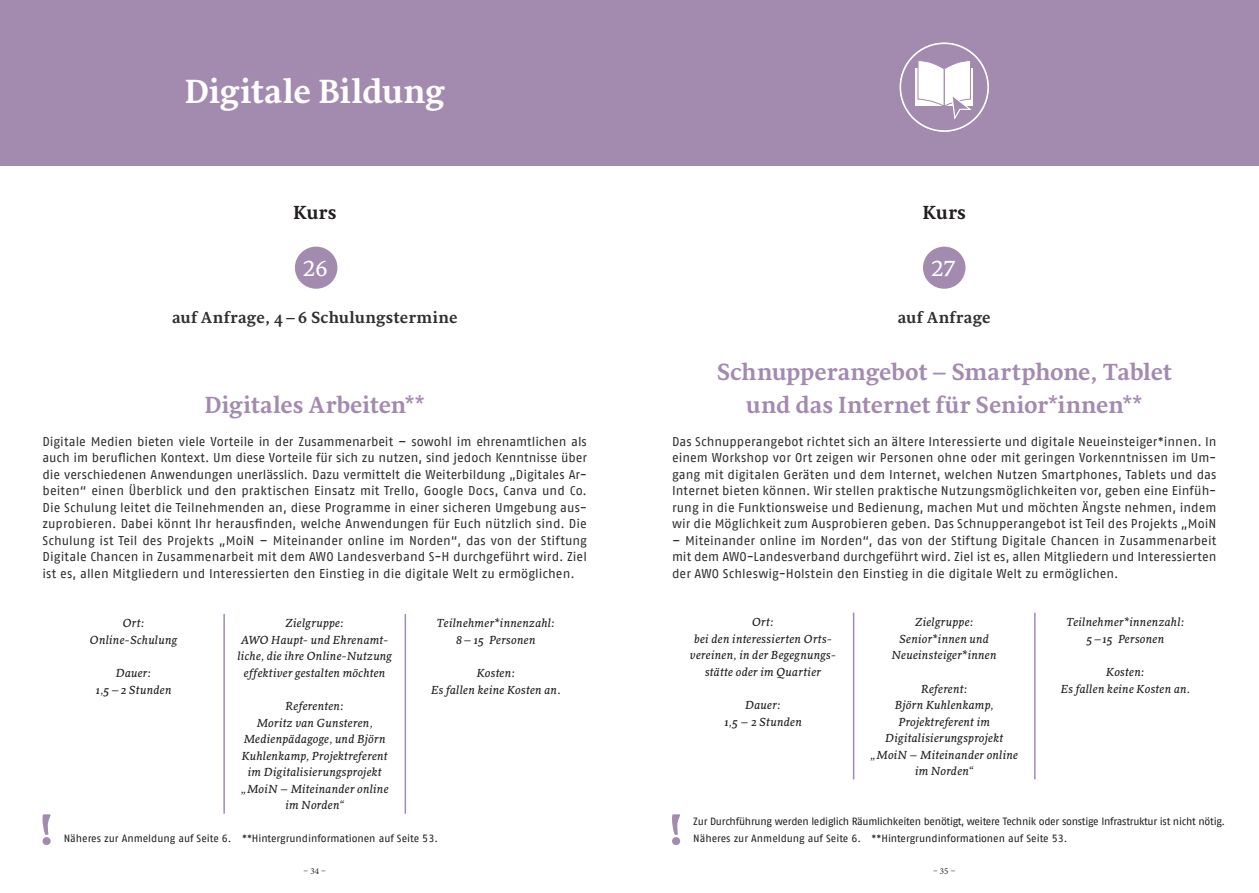
<style>
.page{position:relative;width:1259px;height:893px;background:#fff}
.page>*{position:absolute;margin:0;border:0;box-sizing:border-box;transform-origin:0 0}
.RZ_1016_Überschrift{font:700 34.5px "Sirba";letter-spacing:-.005em;color:#fff}
.RZ_1016_Überschrift-2{font:700 24px/33px "Sirba";letter-spacing:-.005em;color:#a38aaf;text-align:center}
.RZ_1016_Kursnummer{font:22.5px "Sirba";color:#fff}
.t1{font:700 19.5px "Sirba";letter-spacing:.01em;color:#231f20}
.RZ_1016_Tag{font:700 16.5px "Sirba";letter-spacing:.02em;color:#312f30}
.RZ_1016_Mengentext_B{font:12.75px/16.5px "AWO Fago Office";letter-spacing:.005em;color:#312f30;text-align:justify}
.RZ_1016_Veranstaltun{font:italic 12px/16.5px "Sirba";letter-spacing:.015em;color:#231f20;text-align:center}
.RZ_1016_sonstiges{font:10.5px/16.5px "AWO Fago Office";letter-spacing:-.02em;color:#231f20}
.RZ_1016_sonstiges-2{font:10.5px "AWO Fago Office";color:#231f20}
.t2{font:9px "Minion Pro";color:#231f20}
</style>
<div class="page">
<div style="left:295px;top:247px;width:42px;height:42px;background:#a38aaf;border-radius:50%"></div>
<div style="left:0;top:0;width:629px;height:166px;background:#a38aaf"></div>
<hr style="left:223px;top:614px;width:2px;height:200px;background:#a38aaf">
<hr style="left:404px;top:614px;width:2px;height:200px;background:#a38aaf">
<hr style="left:853px;top:613px;width:1px;height:166px;background:#a38aaf">
<hr style="left:1034px;top:613px;width:1px;height:166px;background:#a38aaf">
<div style="left:923px;top:247px;width:42px;height:42px;background:#a38aaf;border-radius:50%"></div>
<div style="left:629px;top:0;width:630px;height:166px;background:#a38aaf"></div>
<svg style="left:899px;top:43px;width:90px;height:89px"></svg>
<svg style="left:43px;top:814px;width:8px;height:31px"></svg>
<svg style="left:672px;top:814px;width:8px;height:31px"></svg>
<p class="RZ_1016_Überschrift" style="left:184px;top:65px;width:262px">Digitale Bildung</p>
<h3 class="t1" style="left:293px;top:197px;width:45px">Kurs</h3>
<h3 class="t1" style="left:922px;top:197px;width:45px">Kurs</h3>
<p class="RZ_1016_Kursnummer" style="left:302px;top:252px;width:27px">26</p>
<p class="RZ_1016_Tag" style="left:172px;top:305px;width:287px">auf Anfrage, 4–6 Schulungstermine</p>
<p class="RZ_1016_Überschrift-2" style="left:204px;top:388px;width:222px">Digitales Arbeiten**</p>
<p class="RZ_1016_Mengentext_B" style="left:43px;top:433px;width:546px">Digitale Medien bieten viele Vorteile in der Zusammenarbeit – sowohl im ehrenamtlichen als auch im beruflichen Kontext. Um diese Vorteile für sich zu nutzen, sind jedoch Kenntnisse über die verschiedenen Anwendungen unerlässlich. Dazu vermittelt die Weiterbildung „Digitales Ar&shy;beiten“ einen Überblick und den praktischen Einsatz mit Trello, Google Docs, Canva und Co.<br>Die Schulung leitet die Teilnehmenden an, diese Programme in einer sicheren Umgebung aus&shy;zuprobieren. Dabei könnt Ihr herausfinden, welche Anwendungen für Euch nützlich sind. Die Schulung ist Teil des Projekts „MoiN – Miteinander online im Norden“, das von der Stiftung Digitale Chancen in Zusammenarbeit mit dem AWO Landesverband S-H durchgeführt wird. Ziel ist es, allen Mitgliedern und Interessierten den Einstieg in die digitale Welt zu ermöglichen.</p>
<p class="RZ_1016_Veranstaltun" style="left:90px;top:614px;width:89px">Ort:<br>Online-Schulung</p>
<p class="RZ_1016_Veranstaltun" style="left:95px;top:664px;width:78px">Dauer:<br>1,5–2 Stunden</p>
<p class="RZ_1016_Veranstaltun" style="left:237px;top:614px;width:156px">Zielgruppe:<br>AWO Haupt- und Ehrenamt&shy;liche, die ihre Online-Nutzung effektiver gestalten möchten</p>
<p class="RZ_1016_Veranstaltun" style="left:241px;top:697px;width:149px">Referenten:<br>Moritz van Gunsteren,<br>Medienpädagoge, und Björn<br>Kuhlenkamp, Projektreferent im Digitalisierungsprojekt „MoiN – Miteinander online im Norden“</p>
<p class="RZ_1016_Veranstaltun" style="left:437px;top:614px;width:120px">Teilnehmer*innenzahl:<br>8–15 Personen</p>
<p class="RZ_1016_Veranstaltun" style="left:431px;top:664px;width:131px">Kosten:<br>Es fallen keine Kosten an.</p>
<p class="RZ_1016_sonstiges-2" style="left:64px;top:832px;width:376px">Näheres zur Anmeldung auf Seite 6. **Hintergrundinformationen auf Seite 53.</p>
<p class="RZ_1016_Kursnummer" style="left:931px;top:252px;width:26px">27</p>
<p class="RZ_1016_Tag" style="left:898px;top:305px;width:94px">auf Anfrage</p>
<p class="RZ_1016_Überschrift-2" style="left:716px;top:355px;width:456px">Schnupperangebot – Smartphone, Tablet und das Internet für Senior*innen**</p>
<p class="RZ_1016_Mengentext_B" style="left:672px;top:433px;width:546px">Das Schnupperangebot richtet sich an ältere Interessierte und digitale Neueinsteiger*innen. In einem Workshop vor Ort zeigen wir Personen ohne oder mit geringen Vorkenntnissen im Um&shy;gang mit digitalen Geräten und dem Internet, welchen Nutzen Smartphones, Tablets und das Internet bieten können. Wir stellen praktische Nutzungsmöglichkeiten vor, geben eine Einfüh&shy;rung in die Funktionsweise und Bedienung, machen Mut und möchten Ängste nehmen, indem wir die Möglichkeit zum Ausprobieren geben. Das Schnupperangebot ist Teil des Projekts „MoiN</p>
<p class="RZ_1016_Mengentext_B" style="left:672px;top:532px;width:546px">– Miteinander online im Norden“, das von der Stiftung Digitale Chancen in Zusammenarbeit mit dem AWO-Landesverband durchgeführt wird. Ziel ist es, allen Mitgliedern und Interessierten der AWO Schleswig-Holstein den Einstieg in die digitale Welt zu ermöglichen.</p>
<p class="RZ_1016_Veranstaltun" style="left:690px;top:613px;width:148px">Ort:<br>bei den interessierten Orts&shy;vereinen, in der Begegnungs&shy;stätte oder im Quartier</p>
<p class="RZ_1016_Veranstaltun" style="left:724px;top:696px;width:79px">Dauer:<br>1,5 – 2 Stunden</p>
<p class="RZ_1016_Veranstaltun" style="left:891px;top:613px;width:107px">Zielgruppe:<br>Senior*innen und<br>Neueinsteiger*innen</p>
<p class="RZ_1016_Veranstaltun" style="left:870px;top:679px;width:149px">Referent:<br>Björn Kuhlenkamp,<br>Projektreferent im<br>Digitalisierungsprojekt „MoiN – Miteinander online im Norden“</p>
<p class="RZ_1016_Veranstaltun" style="left:1066px;top:613px;width:120px">Teilnehmer*innenzahl:<br>5–15 Personen</p>
<p class="RZ_1016_Veranstaltun" style="left:1060px;top:663px;width:131px">Kosten:<br>Es fallen keine Kosten an.</p>
<p class="RZ_1016_sonstiges" style="left:693px;top:813px;width:533px">Zur Durchführung werden lediglich Räumlichkeiten benötigt, weitere Technik oder sonstige Infrastruktur ist nicht nötig.<br>Näheres zur Anmeldung auf Seite 6. **Hintergrundinformationen auf Seite 53.</p>
<p class="t2" style="left:303px;top:865px;width:24px">– 34 –</p>
<p class="t2" style="left:933px;top:865px;width:24px">– 35 –</p>
</div>
